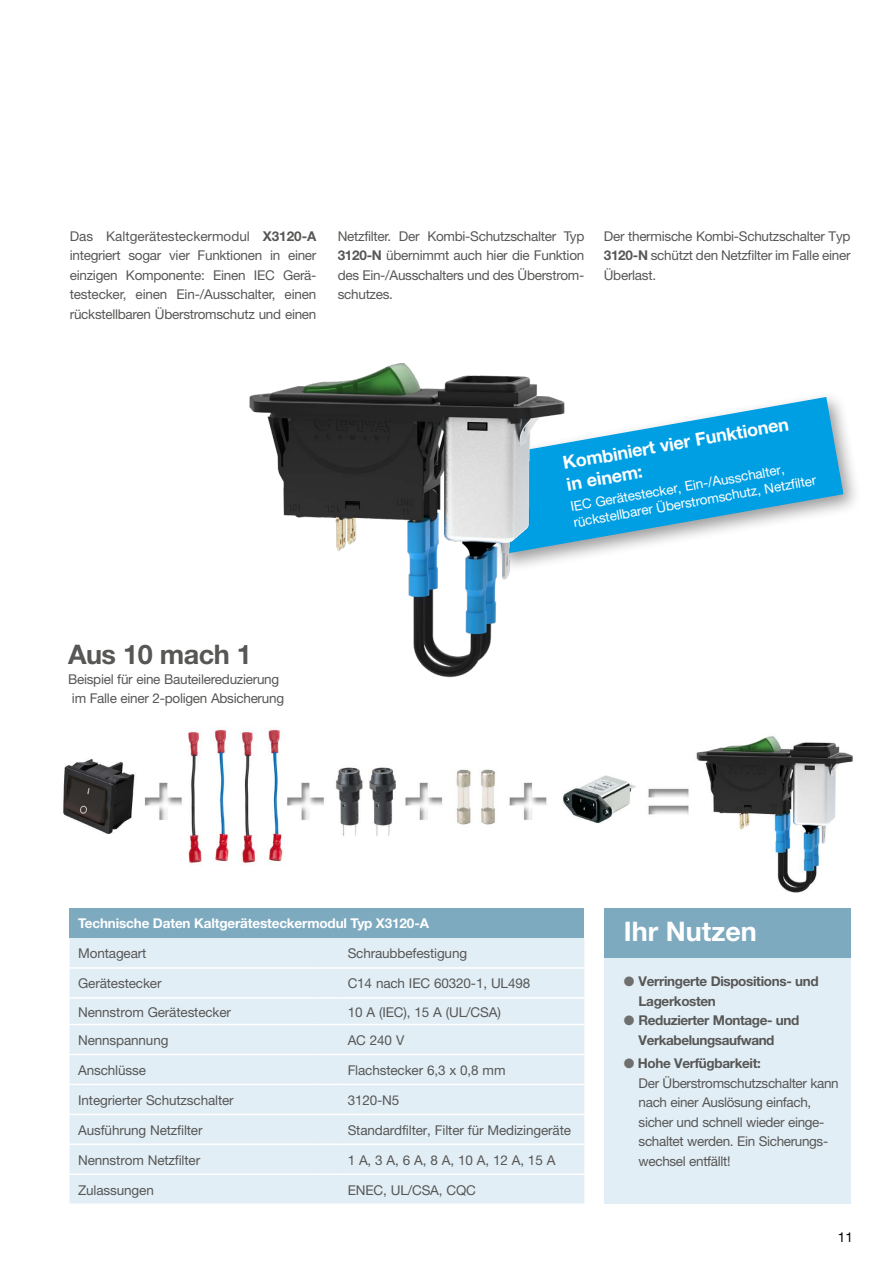
<style>
.page{position:relative;width:893px;height:1263px;background:#fff}
.page>*{position:absolute;margin:0;border:0;box-sizing:border-box;transform-origin:0 0}
.t1{font:700 27px "Helvetica Neue LT";letter-spacing:-.02em;color:#575756}
.t2{font:700 27px "Helvetica Neue LT";color:#fff}
.t3{font:700 18px/21.6px "Helvetica Neue LT";color:#fff}
.t4{font:13.5px/19.5px "Helvetica Neue LT";letter-spacing:-.02em;color:#575756;text-align:justify}
.t5{font:700 13.5px/19.5px "Helvetica Neue LT";letter-spacing:-.03em;color:#575756}
.t6{font:13.5px/16.2px "Helvetica Neue LT";color:#fff}
.t7{font:700 13.5px "Helvetica Neue LT";letter-spacing:-.01em;color:#fff}
.t8{font:13.5px "Helvetica Neue LT";color:#000}
.s1{font-weight:700}
.s2{color:#706f6f}
</style>
<div class="page">
<div style="left:478px;top:390px;width:385px;height:184px;background:#000;opacity:.4"></div>
<svg style="left:578px;top:397px;width:265px;height:157px;fill:#009fe3"></svg>
<img style="left:63px;top:728px;width:790px;height:165px">
<img style="left:249px;top:363px;width:329px;height:315px">
<div style="left:604px;top:909px;width:246px;height:294px;background:#e2eef5"></div>
<div style="left:604px;top:908px;width:246px;height:49px;background:#7eaac0"></div>
<div style="left:70px;top:908px;width:514px;height:30px;background:#7eaac0"></div>
<div style="left:70px;top:938px;width:514px;height:265px;background:#e2eef5"></div>
<hr style="left:70px;top:967px;width:248px;height:2px;background:#fff">
<hr style="left:339px;top:967px;width:245px;height:2px;background:#fff">
<hr style="left:70px;top:997px;width:248px;height:2px;background:#fff">
<hr style="left:339px;top:997px;width:245px;height:2px;background:#fff">
<hr style="left:70px;top:1024px;width:248px;height:1px;background:#fff">
<hr style="left:339px;top:1024px;width:245px;height:1px;background:#fff">
<hr style="left:70px;top:1054px;width:248px;height:1px;background:#fff">
<hr style="left:339px;top:1054px;width:245px;height:1px;background:#fff">
<hr style="left:70px;top:1084px;width:248px;height:1px;background:#fff">
<hr style="left:339px;top:1084px;width:245px;height:1px;background:#fff">
<hr style="left:70px;top:1113px;width:248px;height:2px;background:#fff">
<hr style="left:339px;top:1113px;width:245px;height:2px;background:#fff">
<hr style="left:70px;top:1143px;width:248px;height:2px;background:#fff">
<hr style="left:339px;top:1143px;width:245px;height:2px;background:#fff">
<hr style="left:70px;top:1173px;width:248px;height:2px;background:#fff">
<hr style="left:339px;top:1173px;width:245px;height:2px;background:#fff">
<hr style="left:318px;top:967px;width:21px;height:2px;background:#fff">
<hr style="left:318px;top:997px;width:21px;height:2px;background:#fff">
<svg style="left:318px;top:1024px;width:21px;height:1px"></svg>
<svg style="left:318px;top:1054px;width:21px;height:1px"></svg>
<svg style="left:318px;top:1084px;width:21px;height:1px"></svg>
<hr style="left:318px;top:1113px;width:21px;height:2px;background:#fff">
<hr style="left:318px;top:1143px;width:21px;height:2px;background:#fff">
<hr style="left:318px;top:1173px;width:21px;height:2px;background:#fff">
<p class="t4" style="left:70px;top:226px;width:248px">Das Kaltgerätesteckermodul <span class="s1">X3120-A </span>integriert sogar vier Funktionen in einer einzigen Komponente: Einen IEC Gerä&shy;testecker, einen Ein-/Ausschalter, einen rückstellbaren Überstromschutz und einen</p>
<p class="t4" style="left:338px;top:226px;width:248px">Netzfilter. Der Kombi-Schutzschalter Typ <span class="s1">3120-N</span> übernimmt auch hier die Funktion des Ein-/Ausschalters und des Überstrom&shy;schutzes.</p>
<p class="t4" style="left:604px;top:226px;width:248px">Der thermische Kombi-Schutzschalter Typ <span class="s1">3120-N</span> schützt den Netzfilter im Falle einer Überlast.</p>
<h1 class="t1" style="left:68px;top:638px;width:185px">Aus 10 mach 1</h1>
<p class="t4" style="left:68px;top:669px;width:217px">Beispiel für eine Bauteilereduzierung im Falle einer 2-poligen Absicherung</p>
<h2 class="t3" style="left:561px;top:452px;width:230px;rotate:-10deg">Kombiniert vier Funktionen in einem:</h2>
<p class="t6" style="left:569px;top:498px;width:248px;rotate:-10deg">IEC Gerätestecker, Ein-/Ausschalter, rückstellbarer Überstromschutz, Netzfilter</p>
<p class="t7" style="left:78px;top:915px;width:352px">Technische Daten Kaltgerätesteckermodul Typ X3120-A</p>
<p class="t4" style="left:78px;top:943px;width:70px">Montageart</p>
<p class="t4" style="left:348px;top:943px;width:121px">Schraubbefestigung</p>
<p class="t4" style="left:78px;top:973px;width:85px">Gerätestecker</p>
<p class="t4" style="left:348px;top:973px;width:184px">C14 nach IEC 60320-1, UL498</p>
<p class="t4" style="left:78px;top:1002px;width:154px">Nennstrom Gerätestecker</p>
<p class="t4" style="left:348px;top:1002px;width:155px">10 A (IEC), 15 A (UL/CSA)</p>
<p class="t4" style="left:78px;top:1030px;width:92px">Nennspannung</p>
<p class="t4" style="left:348px;top:1030px;width:58px">AC 240 V</p>
<p class="t4" style="left:78px;top:1060px;width:69px">Anschlüsse</p>
<p class="t4" style="left:348px;top:1060px;width:159px">Flachstecker 6,3 x 0,8 mm</p>
<p class="t4" style="left:78px;top:1090px;width:157px">Integrierter Schutzschalter</p>
<p class="t4" style="left:348px;top:1090px;width:53px">3120-N5</p>
<p class="t4" style="left:78px;top:1120px;width:126px">Ausführung Netzfilter</p>
<p class="t4" style="left:348px;top:1120px;width:225px">Standardfilter, Filter für Medizingeräte</p>
<p class="t4" style="left:78px;top:1150px;width:124px">Nennstrom Netzfilter</p>
<p class="t4" style="left:348px;top:1150px;width:209px">1 A, 3 A, 6 A, 8 A, 10 A, 12 A, 15 A</p>
<p class="t4" style="left:78px;top:1180px;width:77px">Zulassungen</p>
<p class="t4" style="left:348px;top:1180px;width:130px">ENEC, UL/CSA, CQC</p>
<h1 class="t2" style="left:624px;top:914px;width:135px">Ihr Nutzen</h1>
<p class="t5" style="left:639px;top:971px;width:182px;text-indent:-15px"><span class="s2">●</span> Verringerte Dispositions- und<br>Lagerkosten</p>
<p class="t5" style="left:639px;top:1010px;width:162px;text-indent:-15px"><span class="s2">●</span> Reduzierter Montage- und<br>Verkabelungsaufwand</p>
<p class="t4" style="left:639px;top:1053px;width:202px;text-align:left;text-indent:-15px"><span class="s2">●</span> <span class="s1">Hohe Verfügbarkeit:<br></span>Der Überstromschutzschalter kann nach einer Auslösung einfach, sicher und schnell wieder einge&shy;schaltet werden. Ein Sicherungs&shy;wechsel entfällt!</p>
<p class="t8" style="left:838px;top:1229px;width:17px">11</p>
</div>
